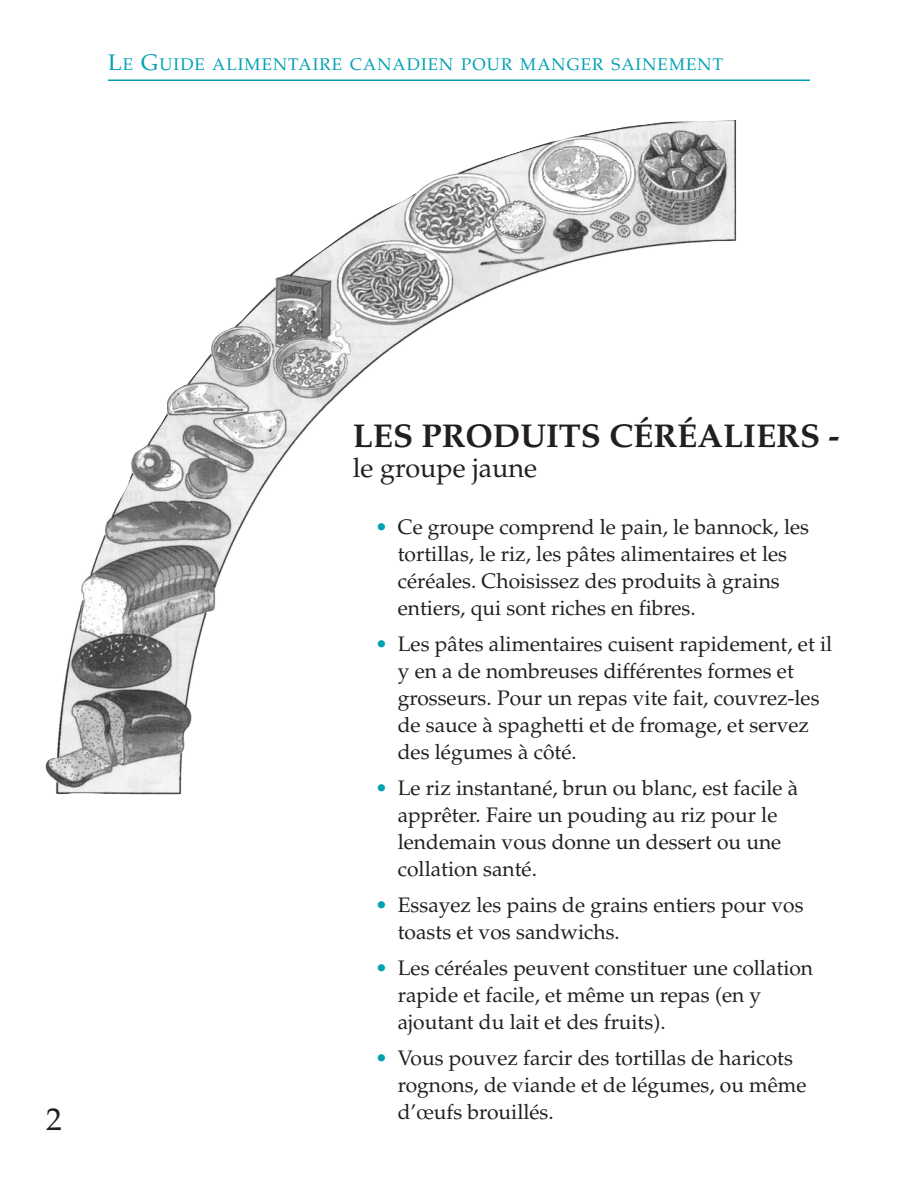
<style>
.page{position:relative;width:918px;height:1188px;background:#fff}
.page>*{position:absolute;margin:0;border:0;box-sizing:border-box;transform-origin:0 0}
.t1{font:700 33px "Palatino";color:#231f20}
.t2{font:31.5px "Palatino";color:#231f20}
.t3{font:27px "Palatino";color:#231f20}
.t4{font:21px/27px "Palatino";color:#231f20}
.t5{font:16.8px "Palatino";letter-spacing:.065em;color:#00a2b2}
.s1{font-size:22.5px}
.s2{color:#00a2b2}
</style>
<div class="page">
<img style="left:45px;top:120px;width:691px;height:675px">
<hr style="left:108px;top:80px;width:702px;height:1px;background:#00a2b2">
<p class="t5" style="left:108px;top:58px;width:617px"><span class="s1">L</span>E <span class="s1">G</span>UIDE ALIMENTAIRE CANADIEN POUR MANGER SAINEMENT</p>
<h2 class="t2" style="left:46px;top:1107px;width:17px">2</h2>
<h1 class="t1" style="left:353px;top:423px;width:488px">LES PRODUITS CÉRÉALIERS -</h1>
<p class="t3" style="left:353px;top:457px;width:186px">le groupe jaune</p>
<p class="t4" style="left:398px;top:516px;width:413px;text-indent:-22px"><span class="s2">•</span> Ce groupe comprend le pain, le bannock, les tortillas, le riz, les pâtes alimentaires et les céréales. Choisissez des produits à grains entiers, qui sont riches en fibres.</p>
<p class="t4" style="left:398px;top:633px;width:436px;text-indent:-22px"><span class="s2">•</span> Les pâtes alimentaires cuisent rapidement, et il y en a de nombreuses différentes formes et grosseurs. Pour un repas vite fait, couvrez-les de sauce à spaghetti et de fromage, et servez des légumes à côté.</p>
<p class="t4" style="left:398px;top:777px;width:402px;text-indent:-22px"><span class="s2">•</span> Le riz instantané, brun ou blanc, est facile à apprêter. Faire un pouding au riz pour le lendemain vous donne un dessert ou une collation santé.</p>
<p class="t4" style="left:398px;top:894px;width:407px;text-indent:-22px"><span class="s2">•</span> Essayez les pains de grains entiers pour vos toasts et vos sandwichs.</p>
<p class="t4" style="left:398px;top:957px;width:417px;text-indent:-22px"><span class="s2">•</span> Les céréales peuvent constituer une collation rapide et facile, et même un repas (en y ajoutant du lait et des fruits).</p>
<p class="t4" style="left:398px;top:1047px;width:410px;text-indent:-22px"><span class="s2">•</span> Vous pouvez farcir des tortillas de haricots rognons, de viande et de légumes, ou même d’œufs brouillés.</p>
</div>
